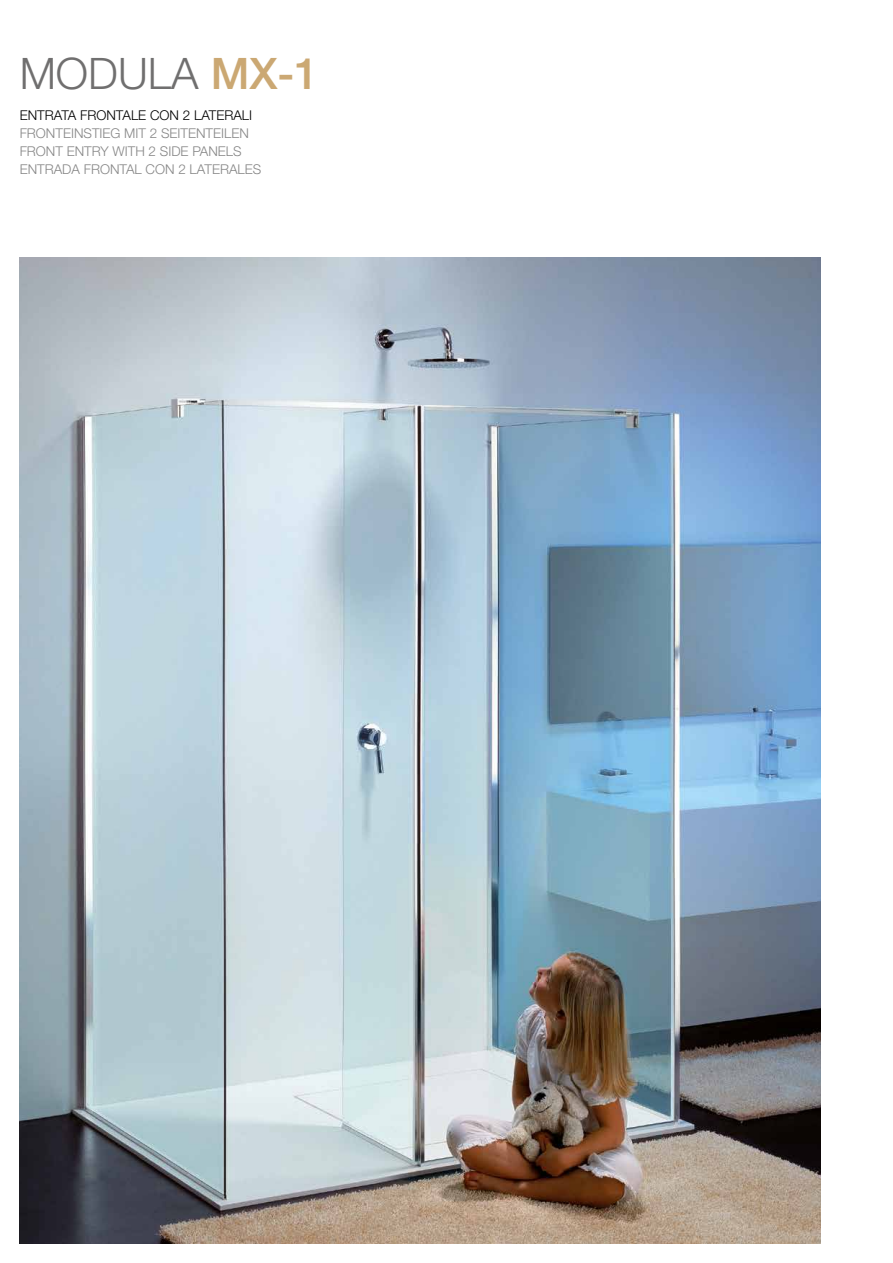
<style>
.page{position:relative;width:893px;height:1263px;background:#fff}
.page>*{position:absolute;margin:0;border:0;box-sizing:border-box;transform-origin:0 0}
.t1{font:300 43.5px "Helvetica Neue LT Std";color:#706f6f}
.t2{font:300 13.5px/18px "Helvetica Neue LT Std";color:#878787}
.t3{font:300 13.5px "Helvetica Neue LT Std";color:#000}
.s1{font-weight:500;color:#cba873}
</style>
<div class="page">
<img style="left:20px;top:258px;width:801px;height:986px">
<h1 class="t1" style="left:20px;top:47px;width:300px">MODULA <span class="s1">MX-1</span></h1>
<p class="t3" style="left:20px;top:107px;width:234px">ENTRATA FRONTALE CON 2 LATERALI</p>
<p class="t2" style="left:20px;top:124px;width:243px">FRONTEINSTIEG MIT 2 SEITENTEILEN<br>FRONT ENTRY WITH 2 SIDE PANELS<br>ENTRADA FRONTAL CON 2 LATERALES</p>
</div>
